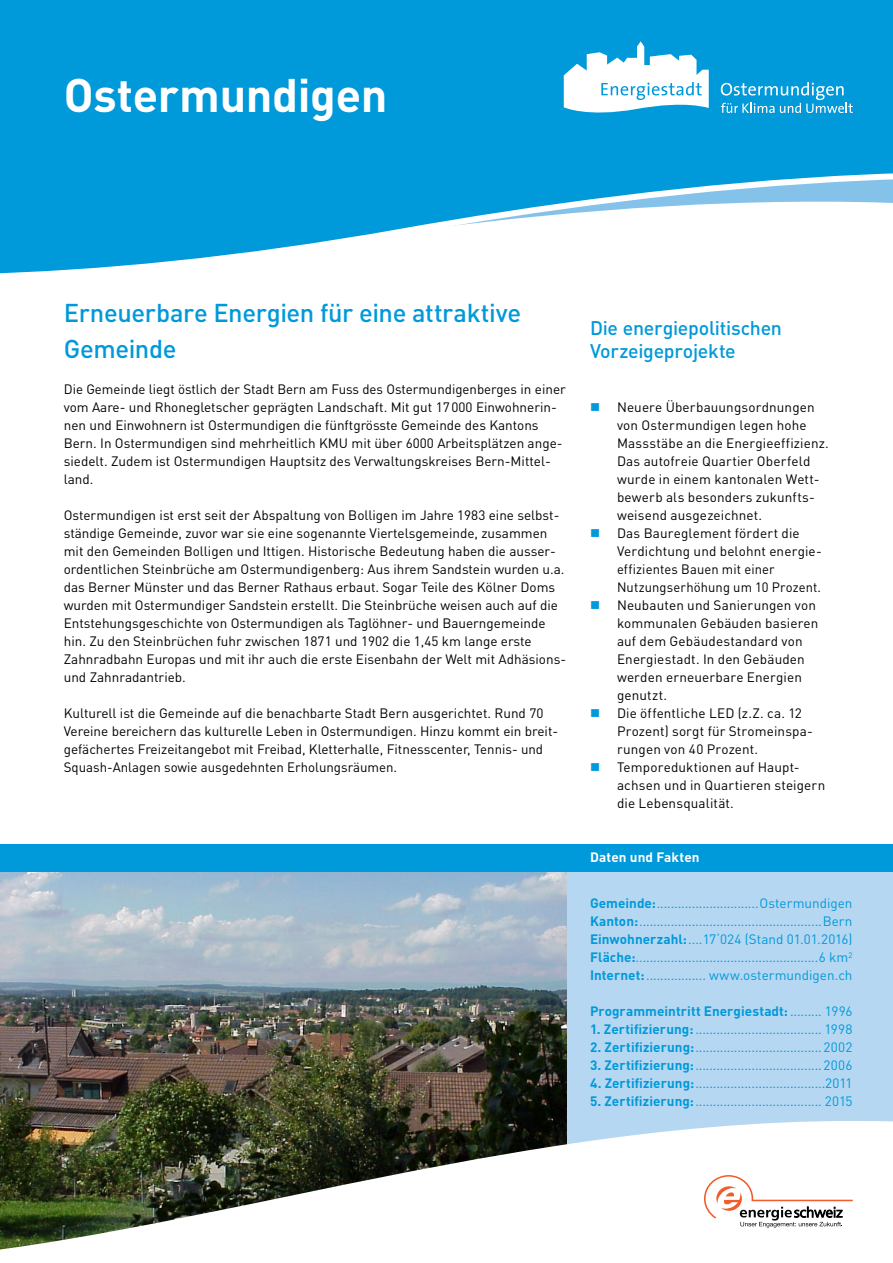
<style>
.page{position:relative;width:893px;height:1263px;background:#fff}
.page>*{position:absolute;margin:0;border:0;box-sizing:border-box;transform-origin:0 0}
.t1{font:700 46.5px "DIN Pro";letter-spacing:-.01em;color:#fff}
.t2{font:500 25.5px/36px "DIN Pro";letter-spacing:-.015em;color:#0099da}
.t3{font:500 19.5px/23.4px "DIN Pro";letter-spacing:-.015em;color:#0099da}
.t4{font:13.5px/18px "DIN Pro";color:#000}
.t5{font:13.5px/18px "DIN Pro";color:#0099da;text-align:justify}
.t6{font:700 13.5px "DIN Pro";letter-spacing:.005em;color:#0099da}
.t7{font:700 13.5px "DIN Pro";letter-spacing:.01em;color:#fff}
.s1{font-weight:700}
.s2{font-weight:400}
</style>
<div class="page">
<svg style="left:0;top:0;width:893px;height:274px"></svg>
<div style="left:0;top:844px;width:893px;height:419px;background:#b5d7f1"></div>
<img style="left:0;top:871px;width:567px;height:249px">
<svg style="left:0;top:1120px;width:893px;height:143px;background:#b2b5ad"></svg>
<svg style="left:703px;top:1174px;width:151px;height:53px;background:#eae1de"></svg>
<svg style="left:564px;top:41px;width:145px;height:77px"></svg>
<svg style="left:721px;top:82px;width:132px;height:31px;background:#35aee1"></svg>
<div style="left:0;top:844px;width:893px;height:27px;background:#0099da"></div>
<h1 class="t1" style="left:64px;top:64px;width:325px">Ostermundigen</h1>
<h2 class="t2" style="left:64px;top:294px;width:459px">Erneuerbare Energien für eine attraktive<br>Gemeinde</h2>
<p class="t4" style="left:64px;top:380px;width:504px">Die Gemeinde liegt östlich der Stadt Bern am Fuss des Ostermundigenberges in einer vom Aare- und Rhonegletscher geprägten Landschaft. Mit gut 17000 Einwohnerin&shy;nen und Einwohnern ist Ostermundigen die fünftgrösste Gemeinde des Kantons Bern. In Ostermundigen sind mehrheitlich KMU mit über 6000 Arbeitsplätzen ange&shy;siedelt. Zudem ist Ostermundigen Hauptsitz des Verwaltungskreises Bern-Mittel&shy;land.</p>
<p class="t4" style="left:64px;top:506px;width:504px">Ostermundigen ist erst seit der Abspaltung von Bolligen im Jahre 1983 eine selbst&shy;ständige Gemeinde, zuvor war sie eine sogenannte Viertelsgemeinde, zusammen mit den Gemeinden Bolligen und Ittigen. Historische Bedeutung haben die ausser&shy;ordentlichen Steinbrüche am Ostermundigenberg: Aus ihrem Sandstein wurden u.a. das Berner Münster und das Berner Rathaus erbaut. Sogar Teile des Kölner Doms wurden mit Ostermundiger Sandstein erstellt. Die Steinbrüche weisen auch auf die Entstehungsgeschichte von Ostermundigen als Taglöhner- und Bauerngemeinde hin. Zu den Steinbrüchen fuhr zwischen 1871 und 1902 die 1,45 km lange erste Zahnradbahn Europas und mit ihr auch die erste Eisenbahn der Welt mit Adhäsions&shy;und Zahnradantrieb.</p>
<p class="t4" style="left:64px;top:704px;width:496px">Kulturell ist die Gemeinde auf die benachbarte Stadt Bern ausgerichtet. Rund 70<br>Vereine bereichern das kulturelle Leben in Ostermundigen. Hinzu kommt ein breit&shy;gefächertes Freizeitangebot mit Freibad, Kletterhalle, Fitnesscenter, Tennis- und Squash-Anlagen sowie ausgedehnten Erholungsräumen.</p>
<h3 class="t3" style="left:590px;top:315px;width:194px">Die energiepolitischen<br>Vorzeigeprojekte</h3>
<p class="t4" style="left:617px;top:398px;width:213px">Neuere Überbauungsordnungen von Ostermundigen legen hohe<br>Massstäbe an die Energieeffizienz.<br>Das autofreie Quartier Oberfeld wurde in einem kantonalen Wett&shy;bewerb als besonders zukunfts&shy;weisend ausgezeichnet.<br>Das Baureglement fördert die<br>Verdichtung und belohnt energie&shy;effizientes Bauen mit einer<br>Nutzungserhöhung um 10 Prozent.<br>Neubauten und Sanierungen von kommunalen Gebäuden basieren auf dem Gebäudestandard von<br>Energiestadt. In den Gebäuden werden erneuerbare Energien genutzt.<br>Die öffentliche LED (z.Z. ca. 12<br>Prozent) sorgt für Stromeinspa&shy;rungen von 40 Prozent.<br>Temporeduktionen auf Haupt&shy;achsen und in Quartieren steigern die Lebensqualität.</p>
<p class="t7" style="left:590px;top:848px;width:111px">Daten und Fakten</p>
<p class="t5" style="left:590px;top:894px;width:264px"><span class="s1">Gemeinde:</span>.............................Ostermundigen <span class="s1">Kanton:</span>....................................................Bern <span class="s1">Einwohnerzahl:</span>....17‘024 (Stand 01.01.2016)<br><span class="s1">Fläche:</span>....................................................6 km<sup>2<br></sup><span class="s1">Internet:</span>................. www.ostermundigen.ch</p>
<p class="t6" style="left:590px;top:1002px;width:264px">Programmeintritt Energiestadt:<span class="s2">......... 1996</span></p>
<p class="t5" style="left:590px;top:1020px;width:264px"><span class="s1">1. Zertifizierung:</span>.................................... 1998</p>
<p class="t5" style="left:590px;top:1038px;width:264px"><span class="s1">2. Zertifizierung:</span>.................................... 2002</p>
<p class="t5" style="left:590px;top:1056px;width:264px"><span class="s1">3. Zertifizierung:</span>....................................2006</p>
<p class="t5" style="left:590px;top:1074px;width:264px"><span class="s1">4. Zertifizierung:</span>.....................................2011</p>
<p class="t5" style="left:590px;top:1092px;width:264px"><span class="s1">5. Zertifizierung:</span>.................................... 2015</p>
</div>
